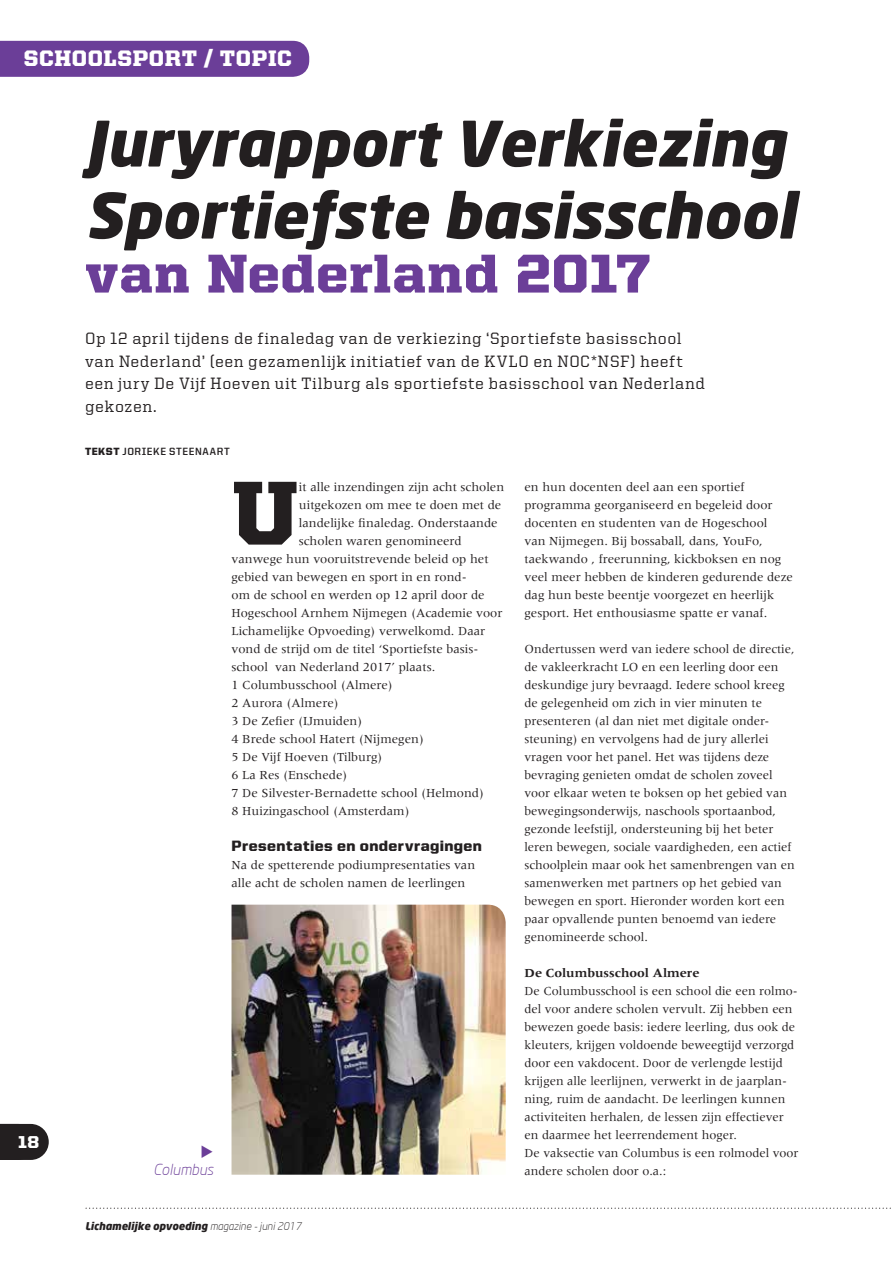
<style>
.page{position:relative;width:893px;height:1263px;background:#fff}
.page>*{position:absolute;margin:0;border:0;box-sizing:border-box;transform-origin:0 0}
.t1{font:900 91.05px "United Serif Reg";color:#231f20}
.t2{font:italic 900 61.8px/72px "Neo Sans";color:#231f20}
.t3{font:900 54.9px "United Serif Reg";letter-spacing:.025em;color:#6b3e98}
.t4{font:900 22.5px "United Serif Reg";letter-spacing:.03em;color:#fff}
.t5{font:900 17.25px "United Sans Reg";color:#fff}
.t6{font:500 16.5px/22.5px "United Serif Reg";letter-spacing:.05em;color:#231f20}
.t7{font:900 15px "United Sans Reg";letter-spacing:.025em;color:#231f20}
.t8{font:italic 300 15px "Neo Sans";color:#6b3e98}
.t9{font:12.75px/18px "Meridien LT Std";color:#231f20}
.t10{font:700 12.75px "Meridien LT Std";color:#231f20}
.t11{font:italic 900 10.5px "Neo Sans";color:#231f20}
.t12{font:700 10.5px "United Sans Reg";letter-spacing:.06em;color:#231f20}
.s1{font-weight:900}
.s2{font-weight:300}
</style>
<div class="page">
<div style="left:0;top:41px;width:309px;height:36px;background:#6b3e98"></div>
<img style="left:232px;top:905px;width:274px;height:270px">
<svg style="left:0;top:1124px;width:49px;height:36px;background:#353132"></svg>
<svg style="left:85px;top:1207px;width:806px;height:2px"></svg>
<h3 class="t4" style="left:24px;top:46px;width:270px">SCHOOLSPORT / TOPIC</h3>
<h2 class="t2" style="left:85px;top:106px;width:712px">Juryrapport Verkiezing<br>Sportiefste basisschool</h2>
<h3 class="t3" style="left:85px;top:243px;width:567px">van Nederland 2017</h3>
<h3 class="t5" style="left:18px;top:1133px;width:23px">18</h3>
<p class="t6" style="left:85px;top:327px;width:621px">Op 12 april tijdens de finaledag van de verkiezing ‘Sportiefste basisschool van Nederland’ (een gezamenlijk initiatief van de KVLO en NOC*NSF) heeft een jury De Vijf Hoeven uit Tilburg als sportiefste basisschool van Nederland gekozen.</p>
<p class="t12" style="left:85px;top:446px;width:146px"><span class="s1">TEKST</span> JORIEKE STEENAART</p>
<h1 class="t1" style="left:232px;top:463px;width:69px">U</h1>
<p class="t9" style="left:299px;top:477px;width:207px">it alle inzendingen zijn acht scholen</p>
<p class="t9" style="left:299px;top:495px;width:204px">uitgekozen om mee te doen met de</p>
<p class="t9" style="left:299px;top:513px;width:200px">landelijke finaledag. Onderstaande</p>
<p class="t9" style="left:299px;top:531px;width:164px">scholen waren genomineerd</p>
<p class="t9" style="left:232px;top:549px;width:259px">vanwege hun vooruitstrevende beleid op het</p>
<p class="t9" style="left:232px;top:567px;width:237px">gebied van bewegen en sport in en rond-</p>
<p class="t9" style="left:232px;top:585px;width:255px">om de school en werden op 12 april door de</p>
<p class="t9" style="left:232px;top:603px;width:272px">Hogeschool Arnhem Nijmegen (Academie voor</p>
<p class="t9" style="left:232px;top:621px;width:255px">Lichamelijke Opvoeding) verwelkomd. Daar</p>
<p class="t9" style="left:232px;top:639px;width:248px">vond de strijd om de titel ‘Sportiefste basis-</p>
<p class="t9" style="left:232px;top:657px;width:205px">school van Nederland 2017’ plaats.</p>
<p class="t9" style="left:232px;top:675px;width:163px">1 Columbusschool (Almere)</p>
<p class="t9" style="left:232px;top:693px;width:109px">2 Aurora (Almere)</p>
<p class="t9" style="left:232px;top:711px;width:132px">3 De Zefier (IJmuiden)</p>
<p class="t9" style="left:232px;top:729px;width:194px">4 Brede school Hatert (Nijmegen)</p>
<p class="t9" style="left:232px;top:747px;width:153px">5 De Vijf Hoeven (Tilburg)</p>
<p class="t9" style="left:232px;top:765px;width:117px">6 La Res (Enschede)</p>
<p class="t9" style="left:232px;top:783px;width:254px">7 De Silvester-Bernadette school (Helmond)</p>
<p class="t9" style="left:232px;top:801px;width:180px">8 Huizingaschool (Amsterdam)</p>
<p class="t7" style="left:232px;top:837px;width:252px">Presentaties en ondervragingen</p>
<p class="t9" style="left:232px;top:855px;width:245px">Na de spetterende podiumpresentaties van alle acht de scholen namen de leerlingen</p>
<p class="t8" style="left:154px;top:1160px;width:61px">Columbus</p>
<p class="t11" style="left:85px;top:1219px;width:218px">Lichamelijke opvoeding <span class="s2">magazine - juni 2017</span></p>
<p class="t9" style="left:524px;top:477px;width:270px">en hun docenten deel aan een sportief programma georganiseerd en begeleid door docenten en studenten van de Hogeschool<br>van Nijmegen. Bij bossaball, dans, YouFo, taekwando , freerunning, kickboksen en nog veel meer hebben de kinderen gedurende deze dag hun beste beentje voorgezet en heerlijk gesport. Het enthousiasme spatte er vanaf.</p>
<p class="t9" style="left:524px;top:639px;width:272px">Ondertussen werd van iedere school de directie, de vakleerkracht LO en een leerling door een deskundige jury bevraagd. Iedere school kreeg de gelegenheid om zich in vier minuten te presenteren (al dan niet met digitale onder&shy;steuning) en vervolgens had de jury allerlei vragen voor het panel. Het was tijdens deze bevraging genieten omdat de scholen zoveel voor elkaar weten te boksen op het gebied van bewegingsonderwijs, naschools sportaanbod, gezonde leefstijl, ondersteuning bij het beter leren bewegen, sociale vaardigheden, een actief schoolplein maar ook het samenbrengen van en samenwerken met partners op het gebied van bewegen en sport. Hieronder worden kort een paar opvallende punten benoemd van iedere genomineerde school.</p>
<p class="t10" style="left:524px;top:965px;width:177px">De Columbusschool Almere</p>
<p class="t9" style="left:524px;top:981px;width:275px">De Columbusschool is een school die een rolmo&shy;del voor andere scholen vervult. Zij hebben een bewezen goede basis: iedere leerling, dus ook de kleuters, krijgen voldoende beweegtijd verzorgd door een vakdocent. Door de verlengde lestijd krijgen alle leerlijnen, verwerkt in de jaarplan&shy;ning, ruim de aandacht. De leerlingen kunnen activiteiten herhalen, de lessen zijn effectiever en daarmee het leerrendement hoger.<br>De vaksectie van Columbus is een rolmodel voor andere scholen door o.a.:</p>
</div>
